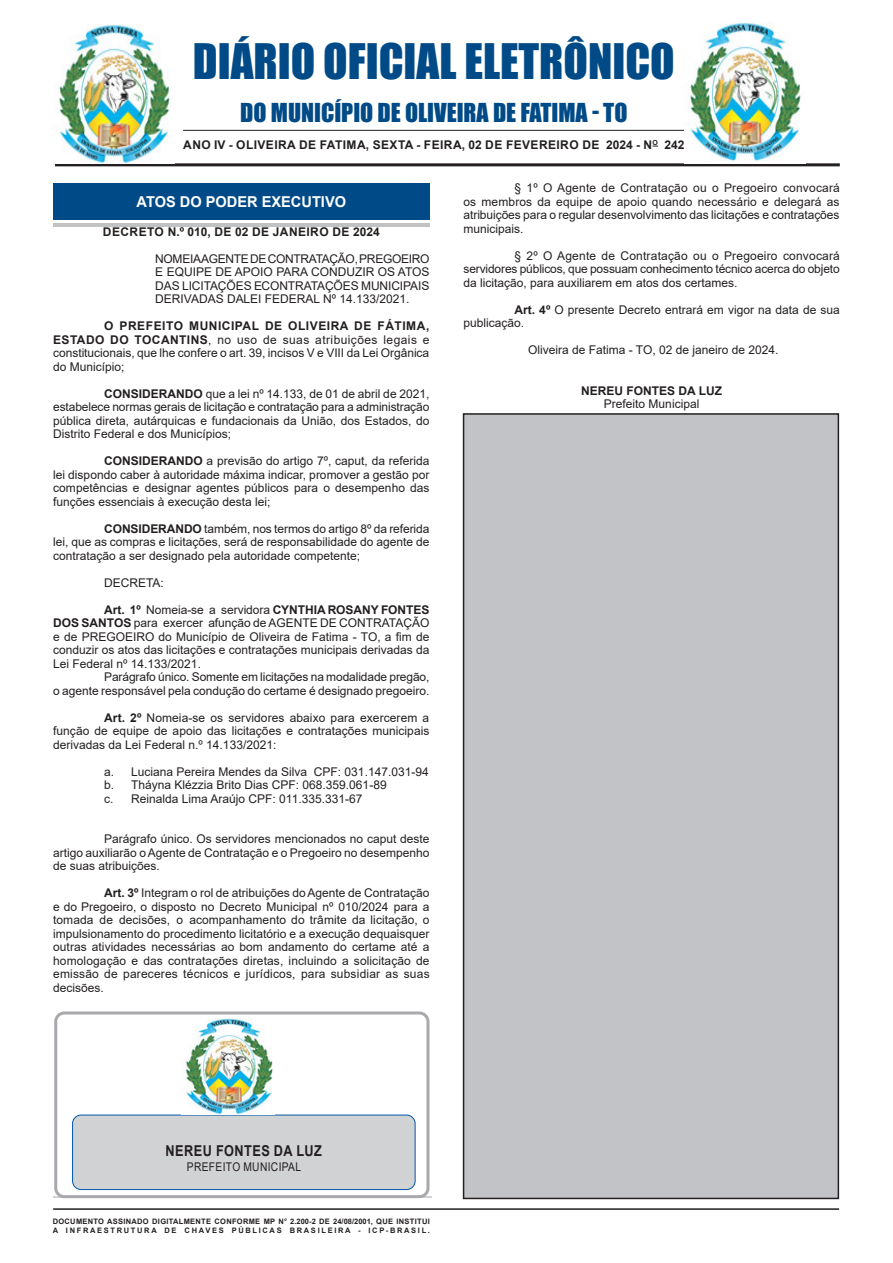
<style>
.page{position:relative;width:893px;height:1263px;background:#fff}
.page>*{position:absolute;margin:0;border:0;box-sizing:border-box;transform-origin:0 0}
.t1{font:45px "Impact";color:#004b87}
.t2{font:24px "Impact";color:#004b87}
.Chancela{font:700 15px "Arial";color:#fff}
.t3{font:700 15px "Arial";letter-spacing:.035em;color:#231f20;scale:.85 1}
.CORPO_DE_TEXTO{font:12px/13.5px "Arial";color:#231f20;text-align:justify}
.EMENTA{font:12px/13.5px "Arial";color:#231f20;text-align:justify}
.TITULOS{font:700 12px "Arial";letter-spacing:.035em;color:#231f20}
.CIDADE{font:12px "Arial";color:#231f20}
.CORPO_DE_TEXTO-2{font:12px "Arial";letter-spacing:.035em;color:#231f20;scale:.85 1}
.CARGO{font:12px "Arial";color:#231f20}
.NOME{font:700 12px "Arial";color:#231f20}
.t4{font:700 7.5px "Arial";letter-spacing:.04em;color:#231f20}
.t5{font:700 7.5px "Arial";letter-spacing:.225em;color:#231f20}
.s1{font-weight:700}
</style>
<div class="page">
<hr style="left:53px;top:1208px;width:786px;height:2px;background:#231f20">
<hr style="left:55px;top:163px;width:785px;height:3px;background:#231f20">
<hr style="left:183px;top:130px;width:502px;height:1px;background:#231f20">
<div style="left:53px;top:184px;width:376px;height:35px;background:#004b87"></div>
<hr style="left:53px;top:1197px;width:379px;height:1px;background:#d1d2d4">
<div style="left:54px;top:1011px;width:375px;height:187px;border:3px solid #a8a9ad;border-radius:9px"></div>
<div style="left:73px;top:1115px;width:342px;height:74px;background:#d1d2d4;border-radius:9px"></div>
<div style="left:72px;top:1115px;width:343px;height:75px;border:1px solid #0057a8;border-radius:9px"></div>
<hr style="left:53px;top:223px;width:376px;height:4px;background:#c1c2c4">
<div style="left:53px;top:185px;width:376px;height:35px;background:#004b87"></div>
<img style="left:59px;top:24px;width:111px;height:139px">
<img style="left:690px;top:23px;width:111px;height:139px">
<img style="left:185px;top:1018px;width:88px;height:97px">
<div style="left:464px;top:414px;width:374px;height:784px;background:#c2c3c6"></div>
<div style="left:463px;top:413px;width:376px;height:786px;border:2px solid #231f20"></div>
<p class="t1" style="left:193px;top:26px;width:483px">DIÁRIO OFICIAL ELETRÔNICO</p>
<p class="t2" style="left:240px;top:94px;width:389px">DO MUNICÍPIO DE OLIVEIRA DE FATIMA - TO</p>
<p class="TITULOS" style="left:183px;top:137px;width:503px">ANO IV - OLIVEIRA DE FATIMA, SEXTA - FEIRA, 02 DE FEVEREIRO DE 2024 - N<sup>O</sup> 242</p>
<p class="Chancela" style="left:137px;top:191px;width:211px">ATOS DO PODER EXECUTIVO</p>
<p class="TITULOS" style="left:103px;top:223px;width:278px">DECRETO N.º 010, DE 02 DE JANEIRO DE 2024</p>
<p class="EMENTA" style="left:155px;top:252px;width:276px">NOMEIA AGENTE DE CONTRATAÇÃO, PREGOEIRO E EQUIPE DE APOIO PARA CONDUZIR OS ATOS DAS LICITAÇÕES E CONTRATAÇÕES MUNICIPAIS DERIVADAS DA LEI FEDERAL Nº 14.133/2021.</p>
<p class="CORPO_DE_TEXTO" style="left:53px;top:319px;width:378px;text-indent:51px"><span class="s1">O PREFEITO MUNICIPAL DE OLIVEIRA DE FÁTIMA, ESTADO DO TOCANTINS</span>, no uso de suas atribuições legais e constitucionais, que lhe confere o art. 39, incisos V e VIII da Lei Orgânica do Município;</p>
<p class="CORPO_DE_TEXTO" style="left:53px;top:387px;width:378px;text-indent:51px"><span class="s1">CONSIDERANDO</span> que a lei nº 14.133, de 01 de abril de 2021, estabelece normas gerais de licitação e contratação para a administração pública direta, autárquicas e fundacionais da União, dos Estados, do Distrito Federal e dos Municípios;</p>
<p class="CORPO_DE_TEXTO" style="left:53px;top:454px;width:378px;text-indent:51px"><span class="s1">CONSIDERANDO</span> a previsão do artigo 7º, caput, da referida lei dispondo caber à autoridade máxima indicar, promover a gestão por competências e designar agentes públicos para o desempenho das funções essenciais à execução desta lei;</p>
<p class="CORPO_DE_TEXTO" style="left:53px;top:522px;width:378px;text-indent:51px"><span class="s1">CONSIDERANDO</span> também, nos termos do artigo 8º da referida lei, que as compras e licitações, será de responsabilidade do agente de contratação a ser designado pela autoridade competente;</p>
<p class="CORPO_DE_TEXTO" style="left:104px;top:576px;width:61px">DECRETA:</p>
<p class="CORPO_DE_TEXTO" style="left:53px;top:603px;width:378px;text-indent:51px"><span class="s1">Art. 1º</span> Nomeia-se a servidora <span class="s1">CYNTHIA ROSANY FONTES DOS SANTOS</span> para exercer a função de AGENTE DE CONTRATAÇÃO e de PREGOEIRO do Município de Oliveira de Fatima - TO, a fim de conduzir os atos das licitações e contratações municipais derivadas da Lei Federal nº 14.133/2021.</p>
<p class="CORPO_DE_TEXTO" style="left:53px;top:670px;width:378px;text-align:right">Parágrafo único. Somente em licitações na modalidade pregão,<br>o agente responsável pela condução do certame é designado pregoeiro.</p>
<p class="CORPO_DE_TEXTO" style="left:53px;top:711px;width:378px;text-indent:51px"><span class="s1">Art. 2º</span> Nomeia-se os servidores abaixo para exercerem a função de equipe de apoio das licitações e contratações municipais derivadas da Lei Federal n.º 14.133/2021:</p>
<p class="CORPO_DE_TEXTO" style="left:104px;top:765px;width:326px">a. Luciana Pereira Mendes da Silva CPF: 031.147.031-94</p>
<p class="CORPO_DE_TEXTO" style="left:104px;top:778px;width:284px">b. Tháyna Klézzia Brito Dias CPF: 068.359.061-89</p>
<p class="CORPO_DE_TEXTO" style="left:104px;top:792px;width:260px">c. Reinalda Lima Araújo CPF: 011.335.331-67</p>
<p class="CORPO_DE_TEXTO" style="left:53px;top:832px;width:378px;text-indent:51px">Parágrafo único. Os servidores mencionados no caput deste artigo auxiliarão o Agente de Contratação e o Pregoeiro no desempenho de suas atribuições.</p>
<p class="CORPO_DE_TEXTO" style="left:53px;top:886px;width:378px;text-indent:51px"><span class="s1">Art. 3º</span> Integram o rol de atribuições do Agente de Contratação e do Pregoeiro, o disposto no Decreto Municipal nº 010/2024 para a tomada de decisões, o acompanhamento do trâmite da licitação, o impulsionamento do procedimento licitatório e a execução de quaisquer outras atividades necessárias ao bom andamento do certame até a homologação e das contratações diretas, incluindo a solicitação de emissão de pareceres técnicos e jurídicos, para subsidiar as suas decisões.</p>
<p class="CORPO_DE_TEXTO" style="left:463px;top:181px;width:378px;text-indent:51px">§ 1º O Agente de Contratação ou o Pregoeiro convocará os membros da equipe de apoio quando necessário e delegará as atribuições para o regular desenvolvimento das licitações e contratações municipais.</p>
<p class="CORPO_DE_TEXTO" style="left:463px;top:249px;width:378px;text-indent:51px">§ 2º O Agente de Contratação ou o Pregoeiro convocará servidores públicos, que possuam conhecimento técnico acerca do objeto da licitação, para auxiliarem em atos dos certames.</p>
<p class="CORPO_DE_TEXTO" style="left:463px;top:303px;width:378px;text-indent:51px"><span class="s1">Art. 4º</span> O presente Decreto entrará em vigor na data de sua publicação.</p>
<p class="CIDADE" style="left:528px;top:342px;width:252px">Oliveira de Fatima - TO, 02 de janeiro de 2024.</p>
<p class="NOME" style="left:581px;top:382px;width:142px">NEREU FONTES DA LUZ</p>
<p class="CARGO" style="left:604px;top:396px;width:97px">Prefeito Municipal</p>
<p class="t3" style="left:166px;top:1140px;width:185px">NEREU FONTES DA LUZ</p>
<p class="CORPO_DE_TEXTO-2" style="left:187px;top:1158px;width:136px">PREFEITO MUNICIPAL</p>
<p class="t4" style="left:53px;top:1216px;width:379px">DOCUMENTO ASSINADO DIGITALMENTE CONFORME MP N° 2.200-2 DE 24/08/2001, QUE INSTITUI</p>
<p class="t5" style="left:53px;top:1225px;width:379px">A INFRAESTRUTURA DE CHAVES PÚBLICAS BRASILEIRA - ICP-BRASIL.</p>
</div>
